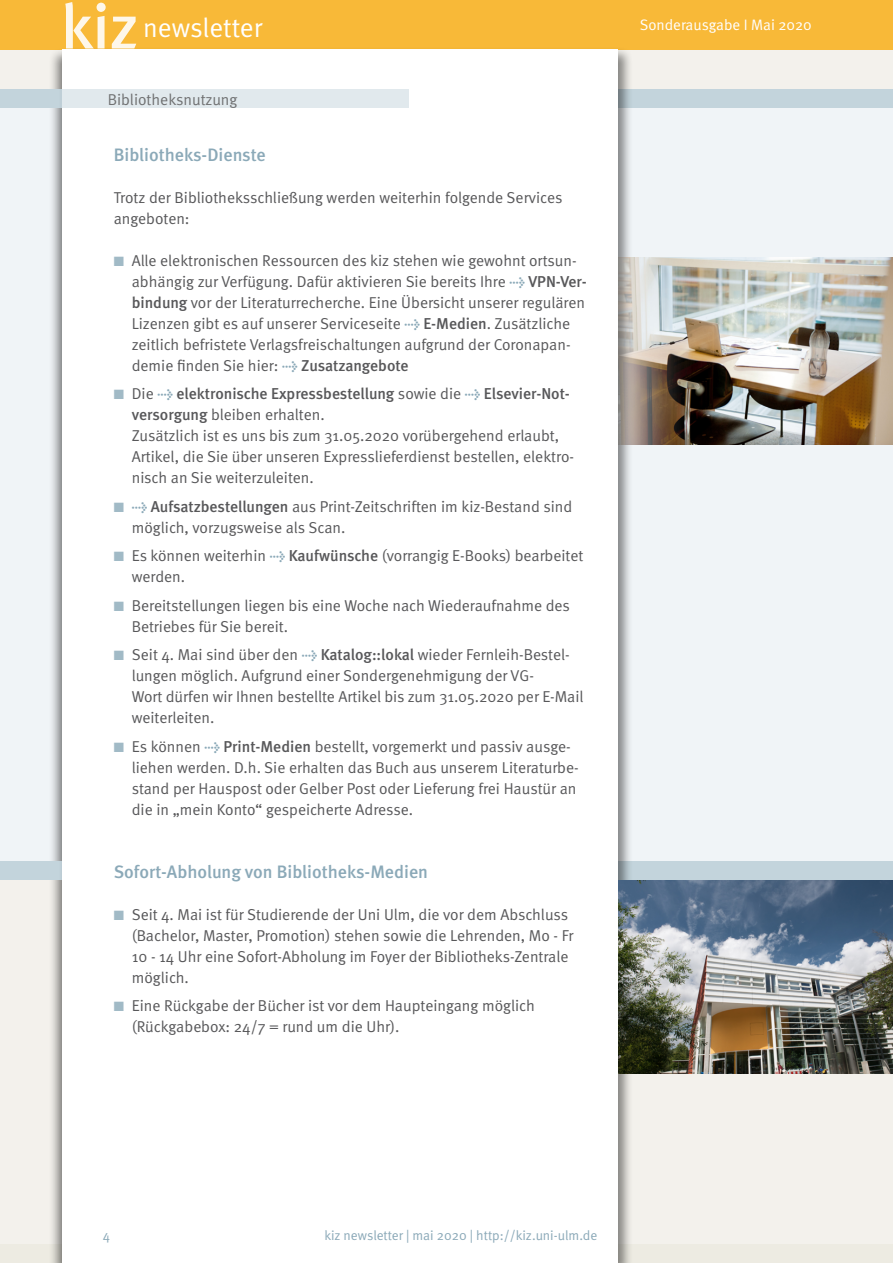
<style>
.page{position:relative;width:893px;height:1263px;background:#fff}
.page>*{position:absolute;margin:0;border:0;box-sizing:border-box;transform-origin:0 0}
.t1{font:500 63px "Meta";color:#fff}
.Überschrift{font:27px "Meta Normal";color:#fff}
.t2{font:500 18px "Meta";color:#8ba9b8}
.t3{font:15.75px/21px "Meta Normal";color:#58585a}
.t4{font:500 15.75px/21px "Meta";color:#58585a}
.t5{font:15.75px "Meta Normal";color:#707172}
.t6{font:15.15px "Meta Normal";color:#fff}
.t7{font:13.5px "Meta Normal";color:#8ba9b8}
.s1{color:#a1bac6}
.s2{font-family:"Meta Medium Expert";color:#8ba9b8}
.s3{font-family:"Meta";font-weight:500}
.s4{font-family:"Meta Normal";font-weight:400}
.s5{font-family:"Meta Medium Expert";font-weight:400;color:#8ba9b8}
</style>
<div class="page">
<div style="left:0;top:50px;width:893px;height:1213px;background:#f3f1ec"></div>
<div style="left:0;top:106px;width:893px;height:774px;background:#f0f4f7"></div>
<div style="left:0;top:1244px;width:893px;height:19px;background:#edebe2"></div>
<div style="left:0;top:0;width:893px;height:50px;background:#f8b938"></div>
<div style="left:48px;top:47px;width:102px;height:1216px;background:#000;opacity:.44"></div>
<div style="left:0;top:861px;width:893px;height:19px;background:#c3d4dc"></div>
<div style="left:0;top:89px;width:893px;height:19px;background:#c3d4dc"></div>
<img style="left:633px;top:257px;width:260px;height:188px">
<div style="left:59px;top:47px;width:574px;height:1216px;background:#000;opacity:.45"></div>
<div style="left:62px;top:50px;width:556px;height:1213px;background:#fff"></div>
<div style="left:61px;top:89px;width:347px;height:19px;background:#e1e9ed"></div>
<img style="left:618px;top:880px;width:275px;height:193px">
<h1 class="t1" style="left:61px;top:-10px;width:79px">kiz</h1>
<p class="Überschrift" style="left:143px;top:12px;width:120px">newsletter</p>
<p class="t6" style="left:640px;top:16px;width:174px">Sonderausgabe I Mai 2020</p>
<p class="t5" style="left:108px;top:90px;width:131px">Bibliotheksnutzung</p>
<p class="t2" style="left:114px;top:144px;width:154px">Bibliotheks-Dienste</p>
<p class="t3" style="left:114px;top:186px;width:450px">Trotz der Bibliotheksschließung werden weiterhin folgende Services angeboten:</p>
<p class="t3" style="left:132px;top:249px;width:457px;text-indent:-18px"><span class="s1">■</span> Alle elektronischen Ressourcen des kiz stehen wie gewohnt ortsun&shy;abhängig zur Verfügung. Dafür aktivieren Sie bereits Ihre <span class="s2">t</span> <span class="s3">VPN-Ver&shy;bindung</span> vor der Literaturrecherche. Eine Übersicht unserer regulären Lizenzen gibt es auf unserer Serviceseite <span class="s2">t</span> <span class="s3">E-Medien</span>. Zusätzliche zeitlich befristete Verlagsfreischaltungen aufgrund der Coronapan&shy;demie finden Sie hier: <span class="s2">t</span> <span class="s3">Zusatzangebote</span></p>
<p class="t4" style="left:132px;top:383px;width:440px;text-indent:-18px"><span class="s1">■</span> <span class="s4">Die</span> <span class="s5">t</span> elektronische Expressbestellung <span class="s4">sowie die</span> <span class="s5">t</span> Elsevier-Not&shy;versorgung <span class="s4">bleiben erhalten.</span></p>
<p class="t3" style="left:132px;top:425px;width:444px">Zusätzlich ist es uns bis zum 31.05.2020 vorübergehend erlaubt,<br>Artikel, die Sie über unseren Expresslieferdienst bestellen, elektro&shy;nisch an Sie weiterzuleiten.</p>
<p class="t3" style="left:132px;top:495px;width:442px;text-indent:-18px"><span class="s1">■</span> <span class="s2">t</span> <span class="s3">Aufsatzbestellungen</span> aus Print-Zeitschriften im kiz-Bestand sind möglich, vorzugsweise als Scan.</p>
<p class="t3" style="left:132px;top:545px;width:453px;text-indent:-18px"><span class="s1">■</span> Es können weiterhin <span class="s2">t</span> <span class="s3">Kaufwünsche</span> (vorrangig E-Books) bearbeitet werden.</p>
<p class="t3" style="left:132px;top:594px;width:440px;text-indent:-18px"><span class="s1">■</span> Bereitstellungen liegen bis eine Woche nach Wiederaufnahme des<br>Betriebes für Sie bereit.</p>
<p class="t3" style="left:132px;top:644px;width:453px;text-indent:-18px"><span class="s1">■</span> Seit 4. Mai sind über den <span class="s2">t</span> <span class="s3">Katalog::lokal</span> wieder Fernleih-Bestel&shy;lungen möglich. Aufgrund einer Sondergenehmigung der VG-<br>Wort dürfen wir Ihnen bestellte Artikel bis zum 31.05.2020 per E-Mail weiterleiten.</p>
<p class="t3" style="left:132px;top:735px;width:449px;text-indent:-18px"><span class="s1">■</span> Es können <span class="s2">t</span> <span class="s3">Print-Medien</span> bestellt, vorgemerkt und passiv ausge&shy;liehen werden. D.h. Sie erhalten das Buch aus unserem Literaturbe&shy;stand per Hauspost oder Gelber Post oder Lieferung frei Haustür an die in „mein Konto“ gespeicherte Adresse.</p>
<p class="t2" style="left:114px;top:861px;width:316px">Sofort-Abholung von Bibliotheks-Medien</p>
<p class="t3" style="left:132px;top:903px;width:443px;text-indent:-18px"><span class="s1">■</span> Seit 4. Mai ist für Studierende der Uni Ulm, die vor dem Abschluss (Bachelor, Master, Promotion) stehen sowie die Lehrenden, Mo - Fr 10 - 14 Uhr eine Sofort-Abholung im Foyer der Bibliotheks-Zentrale möglich.</p>
<p class="t3" style="left:132px;top:995px;width:405px;text-indent:-18px"><span class="s1">■</span> Eine Rückgabe der Bücher ist vor dem Haupteingang möglich (Rückgabebox: 24/7 = rund um die Uhr).</p>
<p class="t7" style="left:103px;top:1228px;width:9px">4</p>
<p class="t7" style="left:324px;top:1228px;width:275px">kiz newsletter | mai 2020 | http://kiz.uni-ulm.de</p>
</div>
